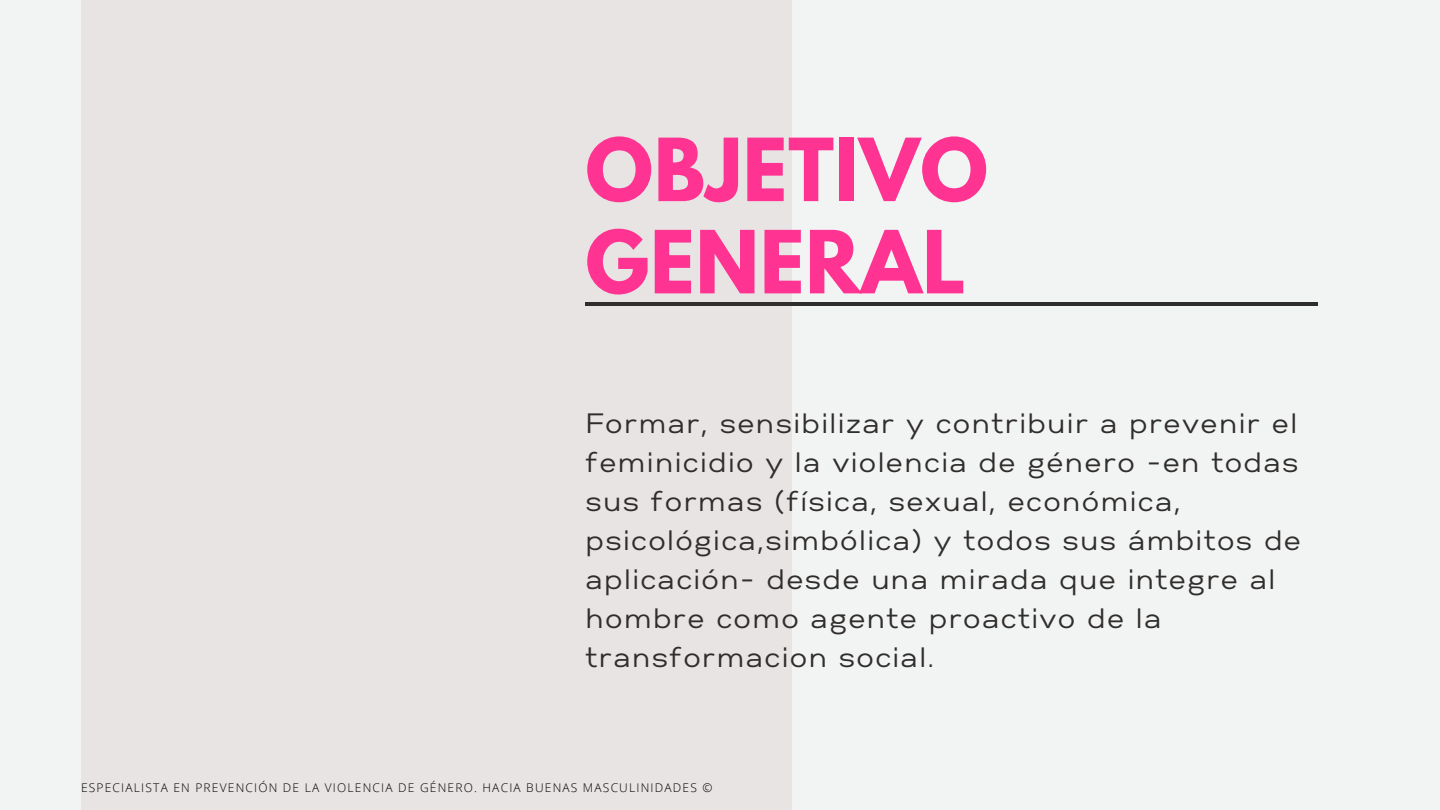
<style>
.page{position:relative;width:1440px;height:810px;background:#f2f4f3}
.page>*{position:absolute;margin:0;border:0;box-sizing:border-box;transform-origin:0 0}
.t1{font:700 77px/92.2px "League Spartan";letter-spacing:.01em;color:#ff3392}
.t2{font:28px/39px "Gabriel Sans";letter-spacing:.05em;color:#302e2c}
.t3{font:300 12px "Open Sans";letter-spacing:.1em;color:#000}
</style>
<div class="page">
<div style="left:81px;top:0;width:711px;height:810px;background:#e7e4e3"></div>
<hr style="left:585px;top:302px;width:733px;height:4px;background:#302e2c">
<h1 class="t1" style="left:585px;top:134px;width:404px">OBJETIVO<br>GENERAL</h1>
<p class="t2" style="left:585px;top:405px;width:717px">Formar, sensibilizar y contribuir a prevenir el feminicidio y la violencia de género -en todas sus formas (física, sexual, económica, psicológica,simbólica) y todos sus ámbitos de aplicación- desde una mirada que integre al hombre como agente proactivo de la transformacion social.</p>
<p class="t3" style="left:81px;top:779px;width:633px">ESPECIALISTA EN PREVENCIÓN DE LA VIOLENCIA DE GÉNERO. HACIA BUENAS MASCULINIDADES ©</p>
</div>
